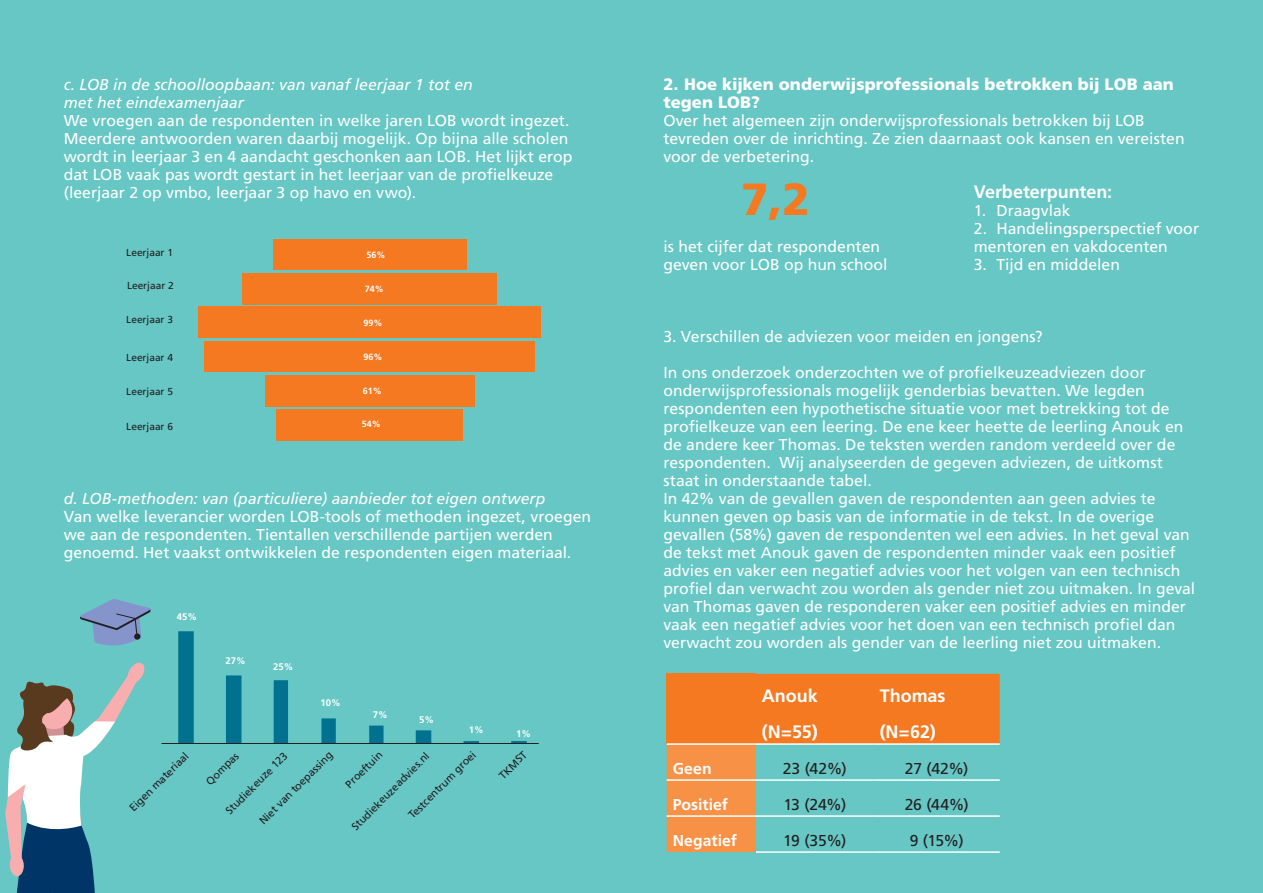
<style>
.page{position:relative;width:1263px;height:893px;background:#66c7c5}
.page>*{position:absolute;margin:0;border:0;box-sizing:border-box;transform-origin:0 0}
.t1{font:900 45px "Frutiger LT Std";color:#f47921}
.kopH3_12_15{font:700 18px/36px "Frutiger LT Std";letter-spacing:-.005em;color:#fff}
.kopH3_12_15-2{font:900 16.5px/18px "Frutiger LT Std";color:#fff}
.body_eerste_alinea{font:15.75px/18px "Frutiger LT Std";color:#fff}
.body_eerste_alinea-2{font:italic 15.75px/18px "Frutiger LT Std";color:#fff}
.body_eerste_alinea-3{font:15.75px "Frutiger LT Std";letter-spacing:-.01em;color:#231f20}
.body_eerste_alinea-4{font:700 15.75px "Frutiger LT Std";letter-spacing:.005em;color:#fff}
.t2{font:10.8px "Frutiger LT Std";color:#231f20}
.t3{font:10.2px "Frutiger LT Std";color:#231f20}
.t4{font:700 9.6px "Frutiger LT Std";color:#fff}
.t5{font:700 9px "Frutiger LT Std";color:#fff}
</style>
<div class="page">
<div style="left:273px;top:239px;width:193px;height:30px;background:#f47921"></div>
<div style="left:242px;top:273px;width:255px;height:31px;background:#f47921"></div>
<div style="left:198px;top:307px;width:342px;height:31px;background:#f47921"></div>
<div style="left:204px;top:341px;width:331px;height:31px;background:#f47921"></div>
<div style="left:265px;top:375px;width:209px;height:32px;background:#f47921"></div>
<div style="left:276px;top:409px;width:187px;height:31px;background:#f47921"></div>
<svg style="left:178px;top:631px;width:349px;height:112px"></svg>
<hr style="left:161px;top:743px;width:378px;height:1px;background:#231f20">
<svg style="left:667px;top:674px;width:333px;height:178px"></svg>
<hr style="left:667px;top:743px;width:89px;height:2px;background:#fff">
<hr style="left:667px;top:779px;width:89px;height:2px;background:#fff">
<hr style="left:667px;top:815px;width:89px;height:2px;background:#fff">
<hr style="left:756px;top:743px;width:118px;height:2px;background:#fff">
<hr style="left:874px;top:743px;width:126px;height:2px;background:#fff">
<hr style="left:756px;top:779px;width:118px;height:2px;background:#fff">
<hr style="left:874px;top:779px;width:126px;height:2px;background:#fff">
<hr style="left:756px;top:815px;width:118px;height:2px;background:#fff">
<hr style="left:874px;top:815px;width:126px;height:2px;background:#fff">
<hr style="left:756px;top:851px;width:118px;height:2px;background:#fff">
<hr style="left:874px;top:851px;width:126px;height:2px;background:#fff">
<svg style="left:5px;top:662px;width:140px;height:231px"></svg>
<svg style="left:80px;top:599px;width:71px;height:47px"></svg>
<p class="body_eerste_alinea-2" style="left:64px;top:76px;width:410px">c. LOB in de schoolloopbaan: van vanaf leerjaar 1 tot en met het eindexamenjaar</p>
<p class="body_eerste_alinea" style="left:64px;top:112px;width:510px">We vroegen aan de respondenten in welke jaren LOB wordt ingezet.<br>Meerdere antwoorden waren daarbij mogelijk. Op bijna alle scholen wordt in leerjaar 3 en 4 aandacht geschonken aan LOB. Het lijkt erop dat LOB vaak pas wordt gestart in het leerjaar van de profielkeuze (leerjaar 2 op vmbo, leerjaar 3 op havo en vwo).</p>
<p class="t3" style="left:126px;top:247px;width:48px">Leerjaar 1</p>
<p class="t3" style="left:127px;top:280px;width:48px">Leerjaar 2</p>
<p class="t3" style="left:126px;top:313px;width:48px">Leerjaar 3</p>
<p class="t3" style="left:126px;top:352px;width:48px">Leerjaar 4</p>
<p class="t3" style="left:126px;top:386px;width:48px">Leerjaar 5</p>
<p class="t3" style="left:126px;top:420px;width:48px">Leerjaar 6</p>
<p class="t5" style="left:366px;top:249px;width:21px">56%</p>
<p class="t5" style="left:365px;top:284px;width:21px">74%</p>
<p class="t5" style="left:364px;top:317px;width:21px">99%</p>
<p class="t5" style="left:364px;top:352px;width:21px">96%</p>
<p class="t5" style="left:363px;top:385px;width:21px">61%</p>
<p class="t5" style="left:362px;top:419px;width:21px">54%</p>
<p class="body_eerste_alinea-2" style="left:64px;top:490px;width:483px">d. LOB-methoden: van (particuliere) aanbieder tot eigen ontwerp</p>
<p class="body_eerste_alinea" style="left:64px;top:508px;width:529px">Van welke leverancier worden LOB-tools of methoden ingezet, vroegen we aan de respondenten. Tientallen verschillende partijen werden genoemd. Het vaakst ontwikkelen de respondenten eigen materiaal.</p>
<p class="t4" style="left:177px;top:611px;width:22px">45%</p>
<p class="t4" style="left:225px;top:655px;width:22px">27%</p>
<p class="t4" style="left:273px;top:661px;width:22px">25%</p>
<p class="t4" style="left:320px;top:697px;width:22px">10%</p>
<p class="t4" style="left:373px;top:709px;width:16px">7%</p>
<p class="t4" style="left:419px;top:714px;width:16px">5%</p>
<p class="t4" style="left:469px;top:724px;width:16px">1%</p>
<p class="t4" style="left:516px;top:728px;width:16px">1%</p>
<p class="t2" style="left:406px;top:812px;width:92px;rotate:-45deg">Testcentrum groei</p>
<p class="t2" style="left:496px;top:773px;width:36px;rotate:-45deg">TKMST</p>
<p class="t2" style="left:349px;top:824px;width:107px;rotate:-45deg">Studiekeuzeadvies.nl</p>
<p class="t2" style="left:127px;top:805px;width:80px;rotate:-45deg">Eigen materiaal</p>
<p class="t2" style="left:203px;top:779px;width:43px;rotate:-45deg">Qompas</p>
<p class="t2" style="left:223px;top:808px;width:84px;rotate:-45deg">Studiekeuze 123</p>
<p class="t2" style="left:257px;top:818px;width:100px;rotate:-45deg">Niet van toepassing</p>
<p class="t2" style="left:343px;top:781px;width:49px;rotate:-45deg">Proeftuin</p>
<h2 class="kopH3_12_15-2" style="left:663px;top:75px;width:512px">2. Hoe kijken onderwijsprofessionals betrokken bij LOB aan tegen LOB?</h2>
<p class="body_eerste_alinea" style="left:663px;top:112px;width:523px">Over het algemeen zijn onderwijsprofessionals betrokken bij LOB tevreden over de inrichting. Ze zien daarnaast ook kansen en vereisten voor de verbetering.</p>
<p class="t1" style="left:741px;top:172px;width:70px">7,2</p>
<h2 class="kopH3_12_15" style="left:974px;top:174px;width:140px">Verbeterpunten:</h2>
<p class="body_eerste_alinea" style="left:974px;top:202px;width:98px">1. Draagvlak</p>
<p class="body_eerste_alinea" style="left:974px;top:220px;width:227px">2. Handelingsperspectief voor mentoren en vakdocenten</p>
<p class="body_eerste_alinea" style="left:974px;top:256px;width:148px">3. Tijd en middelen</p>
<p class="body_eerste_alinea" style="left:663px;top:238px;width:226px">is het cijfer dat respondenten geven voor LOB op hun school</p>
<p class="body_eerste_alinea" style="left:663px;top:328px;width:381px">3. Verschillen de adviezen voor meiden en jongens?</p>
<p class="body_eerste_alinea" style="left:663px;top:364px;width:522px">In ons onderzoek onderzochten we of profielkeuzeadviezen door onderwijsprofessionals mogelijk genderbias bevatten. We legden respondenten een hypothetische situatie voor met betrekking tot de profielkeuze van een leering. De ene keer heette de leerling Anouk en de andere keer Thomas. De teksten werden random verdeeld over de respondenten. Wij analyseerden de gegeven adviezen, de uitkomst staat in onderstaande tabel.</p>
<p class="body_eerste_alinea" style="left:663px;top:490px;width:533px">In 42% van de gevallen gaven de respondenten aan geen advies te kunnen geven op basis van de informatie in de tekst. In de overige gevallen (58%) gaven de respondenten wel een advies. In het geval van de tekst met Anouk gaven de respondenten minder vaak een positief advies en vaker een negatief advies voor het volgen van een technisch profiel dan verwacht zou worden als gender niet zou uitmaken. In geval van Thomas gaven de responderen vaker een positief advies en minder vaak een negatief advies voor het doen van een technisch profiel dan verwacht zou worden als gender van de leerling niet zou uitmaken.</p>
<h2 class="kopH3_12_15" style="left:762px;top:678px;width:57px">Anouk (N=55)</h2>
<h2 class="kopH3_12_15" style="left:880px;top:678px;width:67px">Thomas (N=62)</h2>
<p class="body_eerste_alinea-4" style="left:673px;top:759px;width:40px">Geen</p>
<p class="body_eerste_alinea-3" style="left:783px;top:759px;width:65px">23 (42%)</p>
<p class="body_eerste_alinea-3" style="left:905px;top:759px;width:65px">27 (42%)</p>
<p class="body_eerste_alinea-4" style="left:673px;top:795px;width:57px">Positief</p>
<p class="body_eerste_alinea-3" style="left:783px;top:795px;width:64px">13 (24%)</p>
<p class="body_eerste_alinea-3" style="left:905px;top:795px;width:66px">26 (44%)</p>
<p class="body_eerste_alinea-4" style="left:673px;top:831px;width:66px">Negatief</p>
<p class="body_eerste_alinea-3" style="left:783px;top:831px;width:65px">19 (35%)</p>
<p class="body_eerste_alinea-3" style="left:910px;top:831px;width:55px">9 (15%)</p>
</div>
